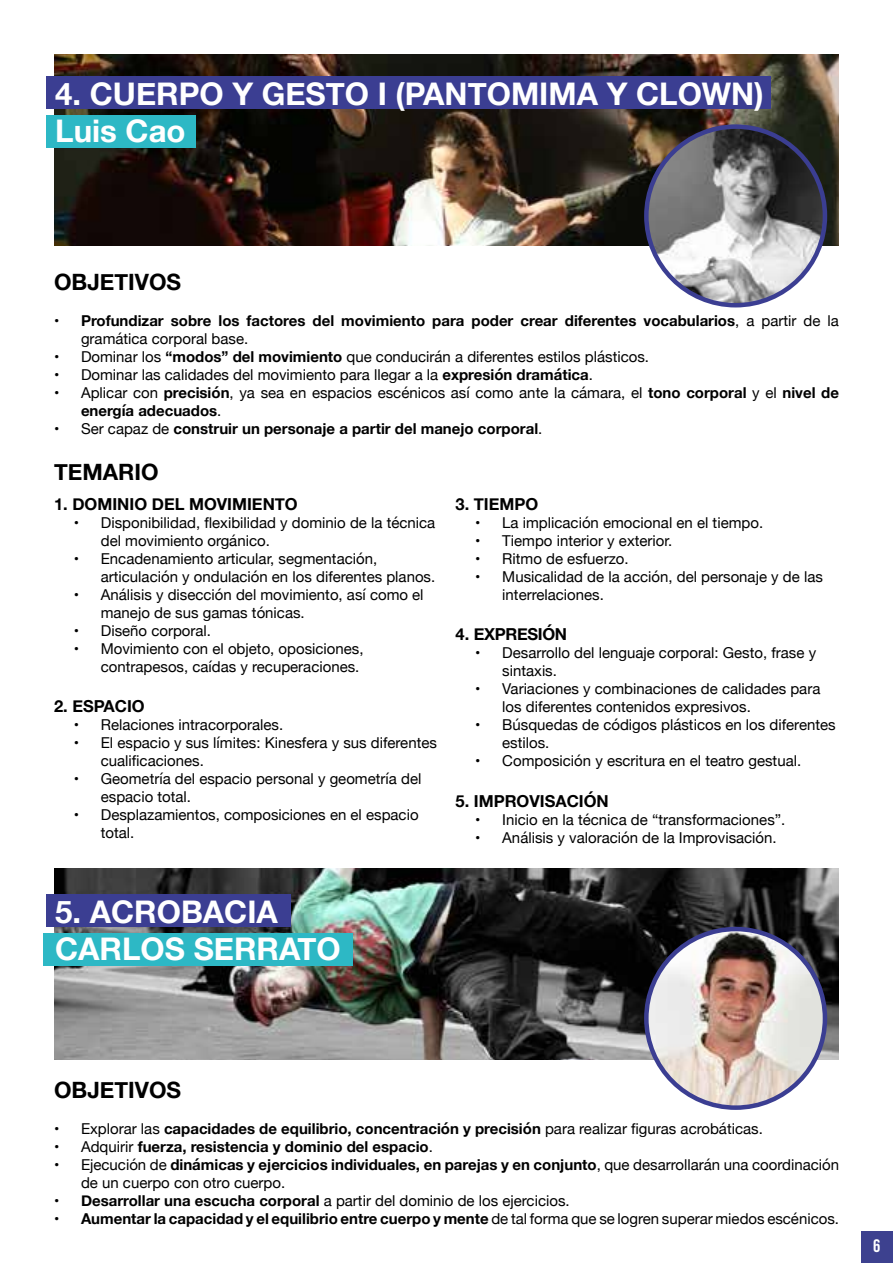
<style>
.page{position:relative;width:893px;height:1263px;background:#fff}
.page>*{position:absolute;margin:0;border:0;box-sizing:border-box;transform-origin:0 0}
.t1{font:700 31.2px/37.3px "Helvetica Neue";color:#fff}
.t2{font:700 22.5px "Helvetica Neue";color:#000}
.t3{font:18px "Bebas Neue";color:#fff}
.t4{font:700 16.5px "Helvetica Neue";color:#000}
.t5{font:700 16.5px "Helvetica Neue";letter-spacing:-.02em;color:#000}
.t6{font:15px/18px "Helvetica Neue";color:#000}
.t7{font:700 15px/18px "Helvetica Neue";color:#000}
.s1{font-weight:400}
.s2{font-weight:700}
</style>
<div class="page">
<img style="left:54px;top:54px;width:785px;height:192px">
<div style="left:861px;top:1231px;width:32px;height:31px;background:#3d418f"></div>
<div style="left:46px;top:76px;width:725px;height:33px;background:#3b3e92"></div>
<div style="left:46px;top:115px;width:150px;height:33px;background:#2db8c5"></div>
<img style="left:646px;top:127px;width:179px;height:178px;border-radius:89px">
<div style="left:644px;top:124px;width:183px;height:183px;border:4px solid #3b3e92;border-radius:50%"></div>
<img style="left:54px;top:868px;width:785px;height:192px">
<div style="left:46px;top:894px;width:244px;height:33px;background:#3b3e92"></div>
<div style="left:44px;top:933px;width:309px;height:33px;background:#2db8c5"></div>
<img style="left:646px;top:929px;width:179px;height:179px;border-radius:89px">
<div style="left:644px;top:927px;width:183px;height:183px;border:4px solid #3b3e92;border-radius:50%"></div>
<h1 class="t1" style="left:55px;top:76px;width:710px">4. CUERPO Y GESTO I (PANTOMIMA Y CLOWN)<br>Luis Cao</h1>
<h2 class="t2" style="left:54px;top:264px;width:129px">OBJETIVOS</h2>
<p class="t7" style="left:81px;top:312px;width:759px;text-indent:-27px">• Profundizar sobre los factores del movimiento para poder crear diferentes vocabularios<span class="s1">, a partir de la gramática corporal base.</span></p>
<p class="t6" style="left:54px;top:348px;width:597px">• Dominar los <span class="s2">“modos” del movimiento</span> que conducirán a diferentes estilos plásticos.</p>
<p class="t6" style="left:54px;top:366px;width:540px">• Dominar las calidades del movimiento para llegar a la <span class="s2">expresión dramática</span>.</p>
<p class="t6" style="left:81px;top:384px;width:759px;text-indent:-27px">• Aplicar con <span class="s2">precisión</span>, ya sea en espacios escénicos así como ante la cámara, el <span class="s2">tono corporal</span> y el <span class="s2">nivel de energía adecuados</span>.</p>
<p class="t7" style="left:54px;top:420px;width:490px"><span class="s1">• Ser capaz de</span> construir un personaje a partir del manejo corporal<span class="s1">.</span></p>
<h2 class="t2" style="left:54px;top:455px;width:106px">TEMARIO</h2>
<p class="t4" style="left:54px;top:491px;width:245px">1. DOMINIO DEL MOVIMIENTO</p>
<p class="t6" style="left:101px;top:514px;width:336px;text-indent:-27px">• Disponibilidad, flexibilidad y dominio de la técnica del movimiento orgánico.</p>
<p class="t6" style="left:101px;top:550px;width:336px;text-indent:-27px">• Encadenamiento articular, segmentación, articulación y ondulación en los diferentes planos.</p>
<p class="t6" style="left:101px;top:586px;width:324px;text-indent:-27px">• Análisis y disección del movimiento, así como el manejo de sus gamas tónicas.</p>
<p class="t6" style="left:74px;top:622px;width:139px">• Diseño corporal.</p>
<p class="t6" style="left:74px;top:640px;width:291px;text-align:right">• Movimiento con el objeto, oposiciones, contrapesos, caídas y recuperaciones.</p>
<p class="t4" style="left:54px;top:693px;width:92px">2. ESPACIO</p>
<p class="t6" style="left:74px;top:716px;width:211px">• Relaciones intracorporales.</p>
<p class="t6" style="left:101px;top:734px;width:338px;text-indent:-27px">• El espacio y sus límites: Kinesfera y sus diferentes cualificaciones.</p>
<p class="t6" style="left:101px;top:770px;width:322px;text-indent:-27px">• Geometría del espacio personal y geometría del espacio total.</p>
<p class="t6" style="left:101px;top:806px;width:319px;text-indent:-27px">• Desplazamientos, composiciones en el espacio total.</p>
<p class="t4" style="left:455px;top:491px;width:84px">3. TIEMPO</p>
<p class="t6" style="left:475px;top:514px;width:289px">• La implicación emocional en el tiempo.</p>
<p class="t6" style="left:475px;top:532px;width:199px">• Tiempo interior y exterior.</p>
<p class="t6" style="left:475px;top:550px;width:155px">• Ritmo de esfuerzo.</p>
<p class="t6" style="left:502px;top:568px;width:322px;text-indent:-27px">• Musicalidad de la acción, del personaje y de las interrelaciones.</p>
<p class="t5" style="left:455px;top:621px;width:113px">4. EXPRESIÓN</p>
<p class="t6" style="left:502px;top:644px;width:315px;text-indent:-27px">• Desarrollo del lenguaje corporal: Gesto, frase y sintaxis.</p>
<p class="t6" style="left:502px;top:680px;width:320px;text-indent:-27px">• Variaciones y combinaciones de calidades para los diferentes contenidos expresivos.</p>
<p class="t6" style="left:502px;top:716px;width:335px;text-indent:-27px">• Búsquedas de códigos plásticos en los diferentes estilos.</p>
<p class="t6" style="left:475px;top:752px;width:327px">• Composición y escritura en el teatro gestual.</p>
<p class="t4" style="left:455px;top:788px;width:155px">5. IMPROVISACIÓN</p>
<p class="t6" style="left:475px;top:811px;width:312px">• Inicio en la técnica de “transformaciones”.</p>
<p class="t6" style="left:475px;top:829px;width:303px">• Análisis y valoración de la Improvisación.</p>
<h1 class="t1" style="left:55px;top:894px;width:287px">5. ACROBACIA<br>CARLOS SERRATO</h1>
<h2 class="t2" style="left:54px;top:1072px;width:129px">OBJETIVOS</h2>
<p class="t7" style="left:54px;top:1120px;width:710px"><span class="s1">• Explorar las</span> capacidades de equilibrio, concentración y precisión <span class="s1">para realizar figuras acrobáticas.</span></p>
<p class="t7" style="left:54px;top:1138px;width:380px"><span class="s1">• Adquirir</span> fuerza, resistencia y dominio del espacio<span class="s1">.</span></p>
<p class="t6" style="left:81px;top:1156px;width:759px;text-indent:-27px">• Ejecución de <span class="s2">dinámicas y ejercicios individuales, en parejas y en conjunto</span>, que desarrollarán una coordinación de un cuerpo con otro cuerpo.</p>
<p class="t6" style="left:54px;top:1192px;width:517px"><span class="s2">• Desarrollar una escucha corporal</span> a partir del dominio de los ejercicios.</p>
<p class="t7" style="left:54px;top:1210px;width:786px">• Aumentar la capacidad y el equilibrio entre cuerpo y mente <span class="s1">de tal forma que se logren superar miedos escénicos.</span></p>
<p class="t3" style="left:873px;top:1235px;width:9px">6</p>
</div>
